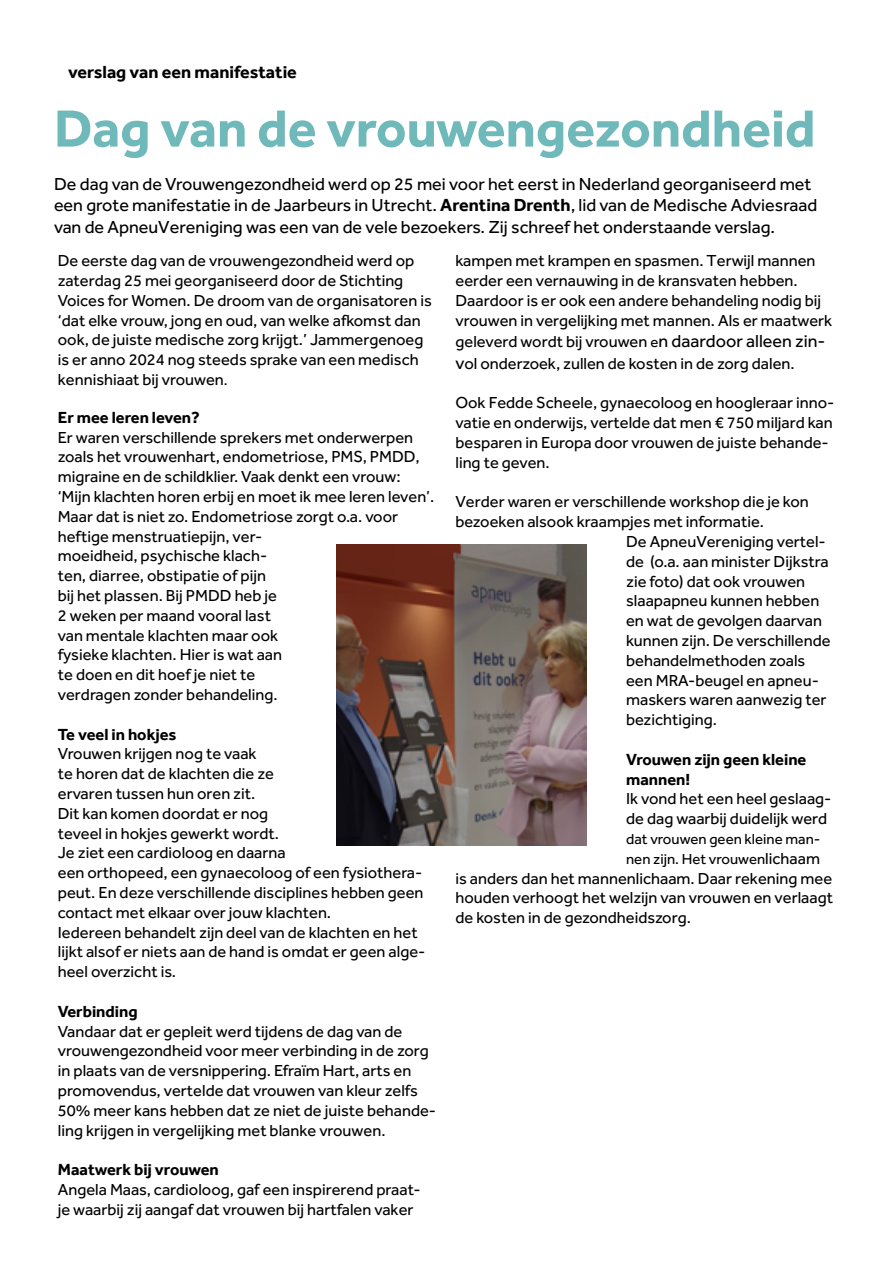
<style>
.page{position:relative;width:893px;height:1263px;background:#fff}
.page>*{position:absolute;margin:0;border:0;box-sizing:border-box;transform-origin:0 0}
.t1{font:700 54px "Effra";color:#70b9ba}
.t2{font:18px/21.6px "Effra";color:#000}
.t3{font:700 18px "Effra";color:#000}
.t4{font:16.5px/19.8px "Effra";color:#000}
.t5{font:700 16.5px/19.8px "Effra";color:#000}
.t6{font:15px/19.8px "Effra";color:#000}
.s1{font-weight:700}
.s2{font-size:15px}
.s3{font-size:18px}
.s4{font-size:16.5px}
</style>
<div class="page">
<img style="left:337px;top:544px;width:249px;height:301px">
<p class="t3" style="left:68px;top:61px;width:230px">verslag van een manifestatie</p>
<h1 class="t1" style="left:54px;top:96px;width:763px">Dag van de vrouwengezondheid</h1>
<p class="t2" style="left:54px;top:173px;width:765px">De dag van de Vrouwengezondheid werd op 25 mei voor het eerst in Nederland georganiseerd met een grote manifestatie in de Jaarbeurs in Utrecht. <span class="s1">Arentina Drenth</span>, lid van de Medische Adviesraad van de ApneuVereniging was een van de vele bezoekers. Zij schreef het onderstaande verslag.</p>
<p class="t4" style="left:58px;top:251px;width:376px">De eerste dag van de vrouwengezondheid werd op zaterdag 25 mei georganiseerd door de Stichting Voices for Women. De droom van de organisatoren is ‘dat elke vrouw, jong en oud, van welke afkomst dan ook, de juiste medische zorg krijgt.’ Jammergenoeg is er anno 2024 nog steeds sprake van een medisch kennishiaat bij vrouwen<span class="s2">.</span></p>
<p class="t5" style="left:58px;top:407px;width:143px">Er mee leren leven?</p>
<p class="t4" style="left:58px;top:427px;width:378px">Er waren verschillende sprekers met onderwerpen zoals het vrouwenhart, endometriose, PMS, PMDD, migraine en de schildklier. Vaak denkt een vrouw: ‘Mijn klachten horen erbij en moet ik mee leren leven’.<br>Maar dat is niet zo. Endometriose zorgt o.a. voor heftige menstruatiepijn, ver-<br>moeidheid, psychische klach-<br>ten, diarree, obstipatie of pijn<br>bij het plassen. Bij PMDD heb je<br>2 weken per maand vooral last<br>van mentale klachten maar ook<br>fysieke klachten. Hier is wat aan<br>te doen en dit hoef je niet te<br>verdragen zonder behandeling.</p>
<p class="t5" style="left:58px;top:724px;width:120px">Te veel in hokjes</p>
<p class="t4" style="left:58px;top:744px;width:369px">Vrouwen krijgen nog te vaak<br>te horen dat de klachten die ze<br>ervaren tussen hun oren zit.<br>Dit kan komen doordat er nog<br>teveel in hokjes gewerkt wordt.<br>Je ziet een cardioloog en daarna<br>een orthopeed, een gynaecoloog of een fysiothera&shy;peut. En deze verschillende disciplines hebben geen contact met elkaar over jouw klachten.<br>Iedereen behandelt zijn deel van de klachten en het lijkt alsof er niets aan de hand is omdat er geen alge&shy;heel overzicht is.</p>
<p class="t5" style="left:58px;top:1001px;width:81px">Verbinding</p>
<p class="t4" style="left:58px;top:1021px;width:380px">Vandaar dat er gepleit werd tijdens de dag van de vrouwengezondheid voor meer verbinding in de zorg in plaats van de versnippering. Efraïm Hart, arts en promovendus, vertelde dat vrouwen van kleur zelfs 50% meer kans hebben dat ze niet de juiste behande&shy;ling krijgen in vergelijking met blanke vrouwen.</p>
<p class="t5" style="left:58px;top:1160px;width:163px">Maatwerk bij vrouwen</p>
<p class="t4" style="left:58px;top:1179px;width:364px">Angela Maas, cardioloog, gaf een inspirerend praat&shy;je waarbij zij aangaf dat vrouwen bij hartfalen vaker</p>
<p class="t4" style="left:455px;top:251px;width:378px">kampen met krampen en spasmen. Terwijl mannen eerder een vernauwing in de kransvaten hebben.<br>Daardoor is er ook een andere behandeling nodig bij vrouwen in vergelijking met mannen. Als er maatwerk</p>
<p class="t4" style="left:455px;top:331px;width:371px;line-height:21.6px">geleverd wordt bij vrouwen <span class="s2">e</span><span class="s3">n daardoor alleen zin&shy;v</span>ol onderzoek, zullen de kosten in de zorg dalen.</p>
<p class="t4" style="left:455px;top:393px;width:380px">Ook Fedde Scheele, gynaecoloog en hoogleraar inno&shy;vatie en onderwijs, vertelde dat men € 750 miljard kan besparen in Europa door vrouwen de juiste behande&shy;ling te geven.</p>
<p class="t4" style="left:455px;top:492px;width:355px">Verder waren er verschillende workshop die je kon</p>
<p class="t4" style="left:455px;top:512px;width:310px">bezoeken alsook kraampjes met informatie.</p>
<p class="t4" style="left:626px;top:531px;width:201px">De ApneuVereniging vertel-</p>
<p class="t4" style="left:626px;top:551px;width:204px">de (o.a. aan minister Dijkstra</p>
<p class="t4" style="left:626px;top:571px;width:181px">zie foto) dat ook vrouwen</p>
<p class="t4" style="left:626px;top:591px;width:195px">slaapapneu kunnen hebben</p>
<p class="t4" style="left:626px;top:611px;width:197px">en wat de gevolgen daarvan</p>
<p class="t4" style="left:626px;top:630px;width:206px">kunnen zijn. De verschillende</p>
<p class="t4" style="left:626px;top:650px;width:181px">behandelmethoden zoals</p>
<p class="t4" style="left:626px;top:670px;width:194px">een MRA-beugel en apneu-</p>
<p class="t4" style="left:626px;top:690px;width:202px">maskers waren aanwezig ter</p>
<p class="t4" style="left:626px;top:710px;width:92px">bezichtiging.</p>
<p class="t5" style="left:626px;top:749px;width:182px">Vrouwen zijn geen kleine mannen!</p>
<p class="t4" style="left:626px;top:789px;width:207px">Ik vond het een heel geslaag&shy;de dag waarbij duidelijk werd</p>
<p class="t6" style="left:626px;top:829px;width:196px">dat vrouwen geen kleine man&shy;nen zijn. Het vrouwen<span class="s4">lichaam</span></p>
<p class="t4" style="left:455px;top:868px;width:379px;text-align:justify">is anders dan het mannenlichaam. Daar rekening mee houden verhoogt het welzijn van vrouwen en verlaagt de kosten in de gezondheidszorg.</p>
</div>
